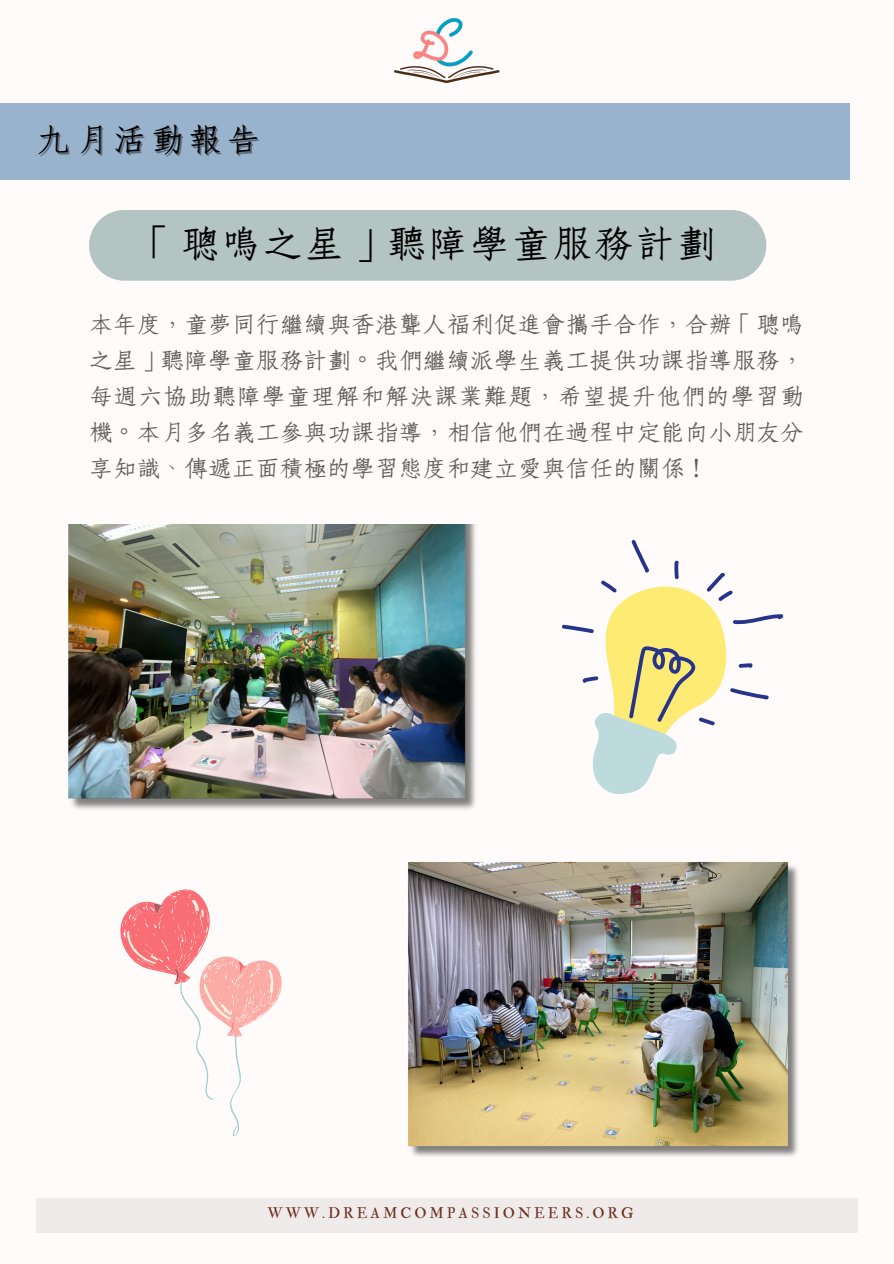
<style>
.page{position:relative;width:894px;height:1264px;background:#fff}
.page>*{position:absolute;margin:0;border:0;box-sizing:border-box;transform-origin:0 0}
.t1{font:42.9px "cw Te X Fang Song";letter-spacing:.045em;color:#000}
.t2{font:36.6px "cw Te X Fang Song";letter-spacing:.115em;color:#000}
.t3{font:25.95px/36px "cw Te X Fang Song";color:#625e5d;text-align:justify}
.t4{font:14.85px "IM FELL Double Pica Roman";letter-spacing:.2em;color:#6d3022}
</style>
<div class="page">
<div style="left:0;top:0;width:893px;height:1263px;background:#fffbfa"></div>
<div style="left:36px;top:1197px;width:820px;height:35px;background:#efebea"></div>
<img style="left:394px;top:18px;width:105px;height:65px">
<div style="left:0;top:103px;width:850px;height:76px;background:#9ab3cc"></div>
<div style="left:89px;top:210px;width:677px;height:71px;background:#b4c4c3;border-radius:35px"></div>
<img style="left:68px;top:524px;width:408px;height:285px">
<img style="left:408px;top:862px;width:390px;height:295px">
<svg style="left:562px;top:540px;width:221px;height:254px"></svg>
<svg style="left:120px;top:889px;width:162px;height:247px"></svg>
<p class="t2" style="left:37px;top:123px;width:225px">九月活動報告</p>
<p class="t1" style="left:139px;top:224px;width:578px">「聰鳴之星」聽障學童服務計劃</p>
<p class="t3" style="left:89px;top:307px;width:716px">本年度，童夢同行繼續與香港聾人福利促進會攜手合作，合辦「聰鳴之星」聽障學童服務計劃。我們繼續派學生義工提供功課指導服務，每週六協助聽障學童理解和解決課業難題，希望提升他們的學習動機。本月多名義工參與功課指導，相信他們在過程中定能向小朋友分享知識、傳遞正面積極的學習態度和建立愛與信任的關係！</p>
<h2 class="t4" style="left:267px;top:1204px;width:367px">WWW.DREAMCOMPASSIONEERS.ORG</h2>
</div>
